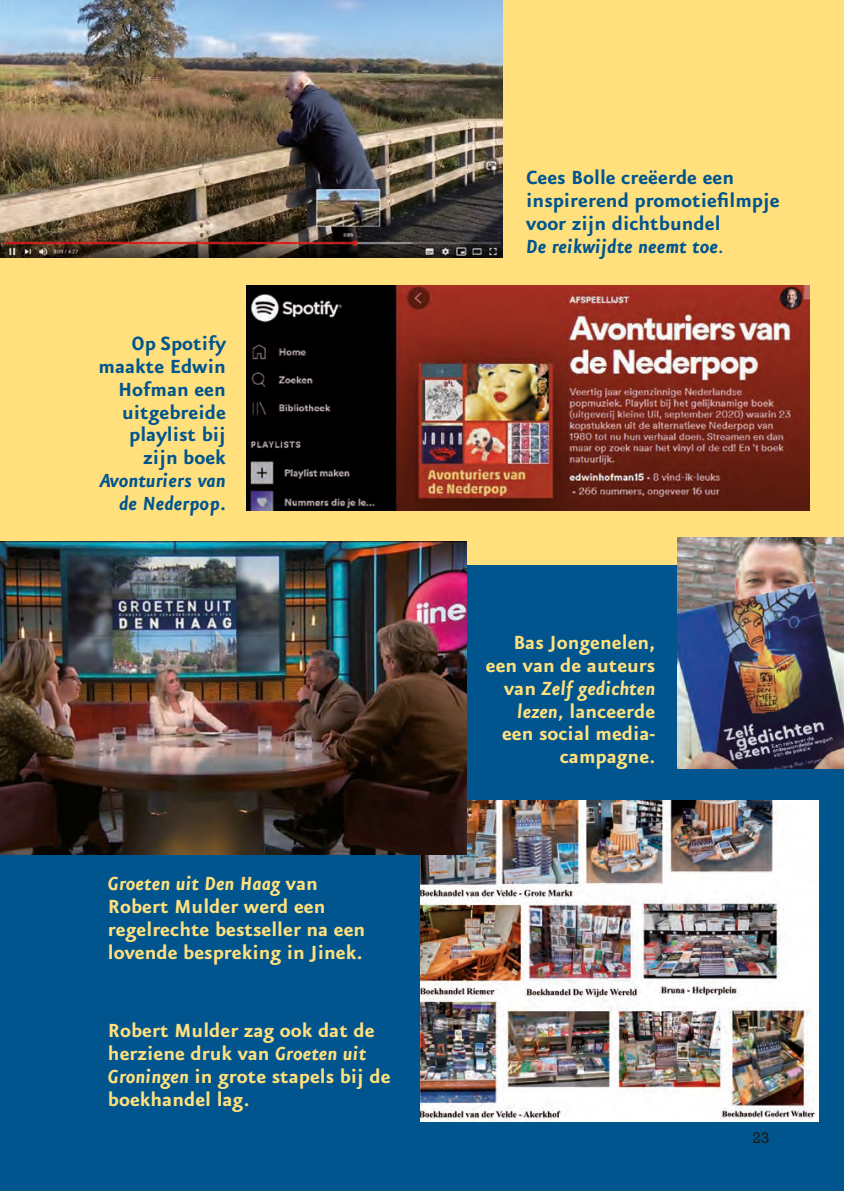
<style>
.page{position:relative;width:844px;height:1191px;background:#fff}
.page>*{position:absolute;margin:0;border:0;box-sizing:border-box;transform-origin:0 0}
.Promocorona{font:700 22.75px/22.8px "Eureka Sans";color:#ffe07d}
.Promocorona-2{font:700 22.75px/22.8px "Eureka Sans";color:#01558f;text-align:right}
.t1{font:15.75px "Rockwell Std";color:#1d1d1b}
.s1{font-style:italic}
.s2{font-weight:400;font-style:italic}
</style>
<div class="page">
<div style="left:0;top:0;width:843px;height:1191px;background:#ffe07d"></div>
<div style="left:0;top:566px;width:843px;height:625px;background:#01558f"></div>
<img style="left:420px;top:800px;width:398px;height:321px">
<img style="left:677px;top:537px;width:166px;height:231px">
<img style="left:247px;top:285px;width:562px;height:225px">
<img style="left:0;top:0;width:502px;height:257px">
<img style="left:0;top:542px;width:466px;height:312px">
<p class="Promocorona-2" style="left:98px;top:333px;width:129px">Op Spotify maakte Edwin<br>Hofman een uitgebreide playlist bij zijn boek<br><span class="s1">Avonturiers van de Nederpop</span>.</p>
<p class="Promocorona" style="left:108px;top:873px;width:259px"><span class="s1">Groeten uit Den Haag</span> van<br>Robert Mulder werd een regelrechte bestseller na een lovende bespreking in Jinek.</p>
<p class="Promocorona" style="left:108px;top:1020px;width:284px">Robert Mulder zag ook dat de herziene druk van <span class="s1">Groeten uit<br>Groningen</span> in grote stapels bij de boekhandel lag.</p>
<p class="Promocorona-2" style="left:526px;top:167px;width:255px;text-align:left">Cees Bolle creëerde een inspirerend promotiefilmpje voor zijn dichtbundel<br><span class="s1">De reikwijdte neemt toe</span><span class="s2">.</span></p>
<p class="Promocorona" style="left:486px;top:632px;width:171px;text-align:right">Bas Jongenelen, een van de auteurs van <span class="s1">Zelf gedichten lezen,</span> lanceerde een social media&shy;campagne.</p>
<p class="t1" style="left:752px;top:1129px;width:19px">23</p>
</div>
